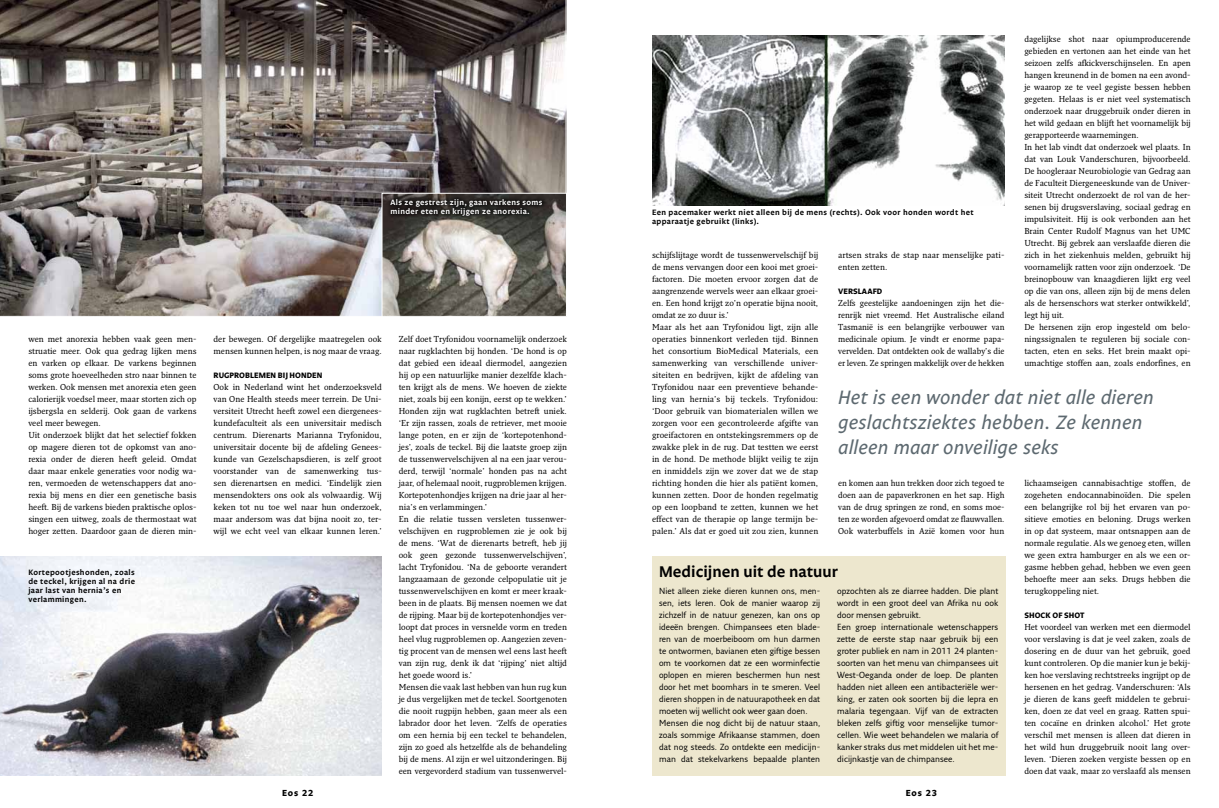
<style>
.page{position:relative;width:1219px;height:808px;background:#fff}
.page>*{position:absolute;margin:0;border:0;box-sizing:border-box;transform-origin:0 0}
.t1{font:italic 20px/25px "Legato OT";color:#5d6970}
.t2{font:600 16px "Legato OT";color:#000}
.t3{font:700 9px "Legato OT";letter-spacing:.1em;color:#000}
.t4{font:8.6px/12px "Fresco Sans Std";color:#000}
.t5{font:8.4px/12px "Fresco Std";color:#000}
.t6{font:600 8px/9px "Legato OT";letter-spacing:.04em;color:#000}
.t7{font:600 8px/9px "Legato OT";letter-spacing:.04em;color:#fff}
.t8{font:700 8px "Legato OT";letter-spacing:.01em;color:#000}
</style>
<div class="page">
<img style="left:0;top:556px;width:382px;height:219px">
<svg style="left:0;top:0;width:567px;height:317px;background:#7c7470"></svg>
<div style="left:652px;top:556px;width:353px;height:219px;background:#ede7ce"></div>
<img style="left:383px;top:195px;width:182px;height:120px">
<div style="left:381px;top:193px;width:186px;height:124px;border:1px solid #fff"></div>
<div style="left:386px;top:194px;width:162px;height:27px;background:#000;opacity:.75"></div>
<img style="left:652px;top:36px;width:352px;height:169px">
<p class="t7" style="left:391px;top:198px;width:153px">Als ze gestrest zijn, gaan varkens soms minder eten en krijgen ze anorexia.</p>
<p class="t5" style="left:28px;top:333px;width:170px">wen met anorexia hebben vaak geen men&shy;struatie meer. Ook qua gedrag lijken mens en varken op elkaar. De varkens beginnen soms grote hoeveelheden stro naar binnen te werken. Ook mensen met anorexia eten geen calorierijk voedsel meer, maar storten zich op ijsbergsla en selderij. Ook gaan de varkens veel meer bewegen.<br>Uit onderzoek blijkt dat het selectief fokken op magere dieren tot de opkomst van ano&shy;rexia onder de dieren heeft geleid. Omdat daar maar enkele generaties voor nodig wa&shy;ren, vermoeden de wetenschappers dat ano&shy;rexia bij mens en dier een genetische basis heeft. Bij de varkens bieden praktische oplos&shy;singen een uitweg, zoals de thermostaat wat hoger zetten. Daardoor gaan de dieren min-</p>
<p class="t5" style="left:214px;top:333px;width:170px">der bewegen. Of dergelijke maatregelen ook mensen kunnen helpen, is nog maar de vraag.</p>
<p class="t8" style="left:214px;top:371px;width:110px">RUGPROBLEMEN BIJ HONDEN</p>
<p class="t5" style="left:214px;top:381px;width:170px;text-align:justify">Ook in Nederland wint het onderzoeksveld van One Health steeds meer terrein. De Uni&shy;versiteit Utrecht heeft zowel een diergenees&shy;kundefaculteit als een universitair medisch centrum. Dierenarts Marianna Tryfonidou, universitair docente bij de afdeling Genees&shy;kunde van Gezelschapsdieren, is zelf groot voorstander van de samenwerking tus&shy;sen dierenartsen en medici. ‘Eindelijk zien mensendokters ons ook als volwaardig. Wij keken tot nu toe wel naar hun onderzoek, maar andersom was dat bijna nooit zo, ter&shy;wijl we echt veel van elkaar kunnen leren.’</p>
<p class="t6" style="left:28px;top:568px;width:108px">Kortepootjeshonden, zoals de teckel, krijgen al na drie jaar last van hernia’s en verlammingen.</p>
<p class="t5" style="left:399px;top:333px;width:170px">Zelf doet Tryfonidou voornamelijk onderzoek naar rugklachten bij honden. ‘De hond is op dat gebied een ideaal diermodel, aangezien hij op een natuurlijke manier dezelfde klach&shy;ten krijgt als de mens. We hoeven de ziekte niet, zoals bij een konijn, eerst op te wekken.’ Honden zijn wat rugklachten betreft uniek. ‘Er zijn rassen, zoals de retriever, met mooie lange poten, en er zijn de ‘kortepotenhond&shy;jes’, zoals de teckel. Bij die laatste groep zijn de tussenwervelschijven al na een jaar verou&shy;derd, terwijl ‘normale’ honden pas na acht jaar, of helemaal nooit, rugproblemen krijgen.<br>Kortepotenhondjes krijgen na drie jaar al her&shy;nia’s en verlammingen.’<br>En die relatie tussen versleten tussenwer&shy;velschijven en rugproblemen zie je ook bij de mens. ‘Wat de dierenarts betreft, heb jij ook geen gezonde tussenwervelschijven’, lacht Tryfonidou. ‘Na de geboorte verandert langzaamaan de gezonde celpopulatie uit je tussenwervelschijven en komt er meer kraak&shy;been in de plaats. Bij mensen noemen we dat de rijping. Maar bij de kortepotenhondjes ver&shy;loopt dat proces in versnelde vorm en treden heel vlug rugproblemen op. Aangezien zeven&shy;tig procent van de mensen wel eens last heeft van zijn rug, denk ik dat ‘rijping’ niet altijd het goede woord is.’<br>Mensen die vaak last hebben van hun rug kun je dus vergelijken met de teckel. Soortgenoten die nooit rugpijn hebben, gaan meer als een labrador door het leven. ‘Zelfs de operaties om een hernia bij een teckel te behandelen, zijn zo goed als hetzelfde als de behandeling bij de mens. Al zijn er wel uitzonderingen. Bij een vergevorderd stadium van tussenwervel-</p>
<p class="t5" style="left:1024px;top:33px;width:168px">dagelijkse shot naar opiumproducerende gebieden en vertonen aan het einde van het seizoen zelfs afkickverschijnselen. En apen hangen kreunend in de bomen na een avond&shy;je waarop ze te veel gegiste bessen hebben gegeten. Helaas is er niet veel systematisch onderzoek naar druggebruik onder dieren in het wild gedaan en blijft het voornamelijk bij gerapporteerde waarnemingen.<br>In het lab vindt dat onderzoek wel plaats. In dat van Louk Vanderschuren, bijvoorbeeld.<br>De hoogleraar Neurobiologie van Gedrag aan de Faculteit Diergeneeskunde van de Univer&shy;siteit Utrecht onderzoekt de rol van de her&shy;senen bij drugsverslaving, sociaal gedrag en impulsiviteit. Hij is ook verbonden aan het Brain Center Rudolf Magnus van het UMC Utrecht. Bij gebrek aan verslaafde dieren die zich in het ziekenhuis melden, gebruikt hij voornamelijk ratten voor zijn onderzoek. ‘De breinopbouw van knaagdieren lijkt erg veel op die van ons, alleen zijn bij de mens delen als de hersenschors wat sterker ontwikkeld’, legt hij uit.<br>De hersenen zijn erop ingesteld om belo&shy;ningssignalen te reguleren bij sociale con&shy;tacten, eten en seks. Het brein maakt opi&shy;umachtige stoffen aan, zoals endorfines, en</p>
<p class="t6" style="left:652px;top:209px;width:323px">Een pacemaker werkt niet alleen bij de mens (rechts). Ook voor honden wordt het apparaatje gebruikt (links).</p>
<p class="t5" style="left:652px;top:249px;width:168px">schijfslijtage wordt de tussenwervelschijf bij de mens vervangen door een kooi met groei&shy;factoren. Die moeten ervoor zorgen dat de aangrenzende wervels weer aan elkaar groei&shy;en. Een hond krijgt zo’n operatie bijna nooit, omdat ze zo duur is.’<br>Maar als het aan Tryfonidou ligt, zijn alle operaties binnenkort verleden tijd. Binnen het consortium BioMedical Materials, een samenwerking van verschillende univer&shy;siteiten en bedrijven, kijkt de afdeling van Tryfonidou naar een preventieve behande&shy;ling van hernia’s bij teckels. Tryfonidou: ‘Door gebruik van biomaterialen willen we zorgen voor een gecontroleerde afgifte van groeifactoren en ontstekingsremmers op de zwakke plek in de rug. Dat testten we eerst in de hond. De methode blijkt veilig te zijn en inmiddels zijn we zover dat we de stap richting honden die hier als patiënt komen, kunnen zetten. Door de honden regelmatig op een loopband te zetten, kunnen we het effect van de therapie op lange termijn be&shy;palen.’ Als dat er goed uit zou zien, kunnen</p>
<p class="t5" style="left:838px;top:249px;width:168px">artsen straks de stap naar menselijke pati&shy;ënten zetten.</p>
<p class="t8" style="left:838px;top:287px;width:45px">VE RSLAAFD</p>
<p class="t5" style="left:838px;top:297px;width:168px;text-align:justify">Zelfs geestelijke aandoeningen zijn het die&shy;renrijk niet vreemd. Het Australische eiland Tasmanië is een belangrijke verbouwer van medicinale opium. Je vindt er enorme papa&shy;vervelden. Dat ontdekten ook de wallaby’s die er leven. Ze springen makkelijk over de hekken</p>
<h1 class="t1" style="left:838px;top:385px;width:317px">Het is een wonder dat niet alle dieren geslachtsziektes hebben. Ze kennen alleen maar onveilige seks</h1>
<p class="t5" style="left:1024px;top:477px;width:168px;text-align:justify">lichaamseigen cannabisachtige stoffen, de zogeheten endocannabinoïden. Die spelen een belangrijke rol bij het ervaren van po&shy;sitieve emoties en beloning. Drugs werken in op dat systeem, maar ontsnappen aan de normale regulatie. Als we genoeg eten, willen we geen extra hamburger en als we een or&shy;gasme hebben gehad, hebben we even geen behoefte meer aan seks. Drugs hebben die terugkoppeling niet.</p>
<p class="t8" style="left:1024px;top:611px;width:62px">SHOCK OF SHOT</p>
<p class="t5" style="left:1024px;top:621px;width:168px;text-align:justify">Het voordeel van werken met een diermodel voor verslaving is dat je veel zaken, zoals de dosering en de duur van het gebruik, goed kunt controleren. Op die manier kun je bekij&shy;ken hoe verslaving rechtstreeks ingrijpt op de hersenen en het gedrag. Vanderschuren: ‘Als je dieren de kans geeft middelen te gebrui&shy;ken, doen ze dat veel en graag. Ratten spui&shy;ten cocaïne en drinken alcohol.’ Het grote verschil met mensen is alleen dat dieren in het wild hun druggebruik nooit lang over&shy;leven. ‘Dieren zoeken vergiste bessen op en doen dat vaak, maar zo verslaafd als mensen</p>
<p class="t5" style="left:838px;top:477px;width:168px;text-align:justify">en komen aan hun trekken door zich tegoed te doen aan de papaverkronen en het sap. High van de drug springen ze rond, en soms moe&shy;ten ze worden afgevoerd omdat ze flauwvallen.<br>Ook waterbuffels in Azië komen voor hun</p>
<h2 class="t2" style="left:659px;top:562px;width:180px">Medicijnen uit de natuur</h2>
<p class="t4" style="left:659px;top:585px;width:163px">Niet alleen zieke dieren kunnen ons, men&shy;sen, iets leren. Ook de manier waarop zij zichzelf in de natuur genezen, kan ons op ideeën brengen. Chimpansees eten blade&shy;ren van de moerbeiboom om hun darmen te ontwormen, bavianen eten giftige bessen om te voorkomen dat ze een worminfectie oplopen en mieren beschermen hun nest door het met boomhars in te smeren. Veel dieren shoppen in de natuurapotheek en dat moeten wij wellicht ook weer gaan doen.<br>Mensen die nog dicht bij de natuur staan, zoals sommige Afrikaanse stammen, doen dat nog steeds. Zo ontdekte een medicijn&shy;man dat stekelvarkens bepaalde planten</p>
<p class="t4" style="left:837px;top:585px;width:163px">opzochten als ze diarree hadden. Die plant wordt in een groot deel van Afrika nu ook door mensen gebruikt.<br>Een groep internationale wetenschappers zette de eerste stap naar gebruik bij een groter publiek en nam in 2011 24 planten&shy;soorten van het menu van chimpansees uit West-Oeganda onder de loep. De planten hadden niet alleen een antibacteriële wer&shy;king, er zaten ook soorten bij die lepra en malaria tegengaan. Vijf van de extracten bleken zelfs giftig voor menselijke tumor&shy;cellen. Wie weet behandelen we malaria of kanker straks dus met middelen uit het me&shy;dicijnkastje van de chimpansee.</p>
<p class="t3" style="left:282px;top:787px;width:33px">EOS 22</p>
<p class="t3" style="left:906px;top:787px;width:33px">EOS 23</p>
</div>
